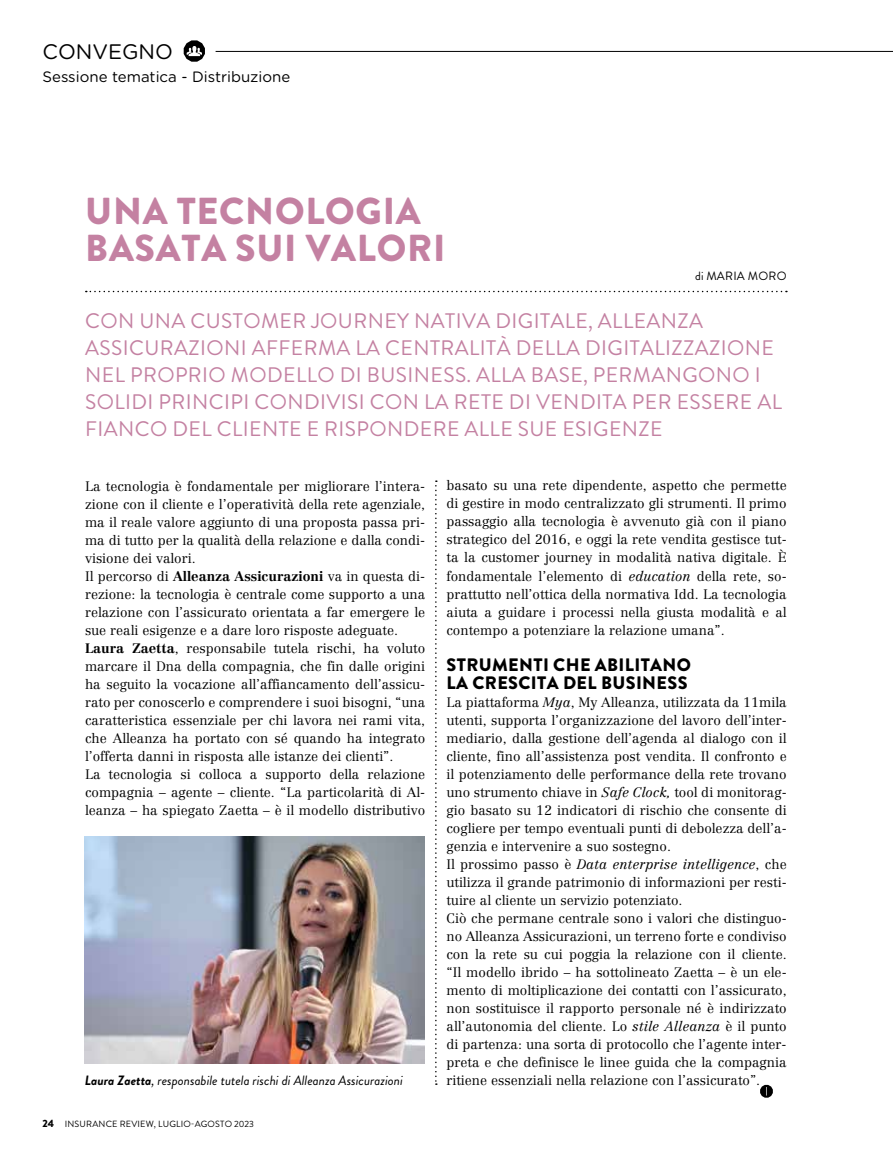
<style>
.page{position:relative;width:893px;height:1170px;background:#fff}
.page>*{position:absolute;margin:0;border:0;box-sizing:border-box;transform-origin:0 0}
.t1{font:900 37.5px/37.5px "Brandon Grotesque";letter-spacing:.02em;color:#c481a2}
.t2{font:21px/27px "Brandon Grotesque";letter-spacing:.02em;color:#c481a2}
.t3{font:21px "Gotham Rounded";color:#000}
.t4{font:900 18px/18px "Brandon Grotesque";letter-spacing:.02em;color:#000}
.t5{font:15px "Gotham Rounded";color:#000}
.t6{font:300 13.5px/18px "Centennial LT Std";color:#000}
.t7{font:italic 13.5px "Brandon Grotesque";color:#000}
.t8{font:12px "Brandon Grotesque";letter-spacing:.02em;color:#000}
.t9{font:9px "Brandon Grotesque";letter-spacing:.02em;color:#000}
.s1{font-weight:700}
.s2{font-style:italic}
.s3{font-weight:900;font-size:10.5px}
</style>
<div class="page">
<svg style="left:435px;top:480px;width:2px;height:604px"></svg>
<svg style="left:86px;top:291px;width:701px;height:1px"></svg>
<img style="left:85px;top:836px;width:340px;height:226px">
<svg style="left:760px;top:1084px;width:13px;height:13px"></svg>
<svg style="left:184px;top:40px;width:21px;height:22px"></svg>
<hr style="left:216px;top:51px;width:677px;height:1px;background:#000">
<h2 class="t3" style="left:43px;top:37px;width:132px">CONVEGNO</h2>
<p class="t5" style="left:43px;top:66px;width:249px">Sessione tematica - Distribuzione</p>
<h1 class="t1" style="left:85px;top:192px;width:362px">UNA TECNOLOGIA<br>BASATA SUI VALORI</h1>
<p class="t8" style="left:695px;top:268px;width:93px">di MARIA MORO</p>
<p class="t2" style="left:85px;top:308px;width:698px">CON UNA CUSTOMER JOURNEY NATIVA DIGITALE, ALLEANZA ASSICURAZIONI AFFERMA LA CENTRALITÀ DELLA DIGITALIZZAZIONE NEL PROPRIO MODELLO DI BUSINESS. ALLA BASE, PERMANGONO I SOLIDI PRINCIPI CONDIVISI CON LA RETE DI VENDITA PER ESSERE AL FIANCO DEL CLIENTE E RISPONDERE ALLE SUE ESIGENZE</p>
<p class="t6" style="left:85px;top:477px;width:342px">La tecnologia è fondamentale per migliorare l’intera&shy;zione con il cliente e l’operatività della rete agenziale, ma il reale valore aggiunto di una proposta passa pri&shy;ma di tutto per la qualità della relazione e dalla condi&shy;visione dei valori.<br>Il percorso di <span class="s1">Alleanza Assicurazioni</span> va in questa di&shy;rezione: la tecnologia è centrale come supporto a una relazione con l’assicurato orientata a far emergere le sue reali esigenze e a dare loro risposte adeguate.<br><span class="s1">Laura Zaetta</span>, responsabile tutela rischi, ha voluto marcare il Dna della compagnia, che fin dalle origini ha seguito la vocazione all’affiancamento dell’assicu&shy;rato per conoscerlo e comprendere i suoi bisogni, “una caratteristica essenziale per chi lavora nei rami vita, che Alleanza ha portato con sé quando ha integrato l’offerta danni in risposta alle istanze dei clienti”.<br>La tecnologia si colloca a supporto della relazione compagnia – agente – cliente. “La particolarità di Al&shy;leanza – ha spiegato Zaetta – è il modello distributivo</p>
<p class="t6" style="left:446px;top:476px;width:342px;text-align:justify">basato su una rete dipendente, aspetto che permette di gestire in modo centralizzato gli strumenti. Il primo passaggio alla tecnologia è avvenuto già con il piano strategico del 2016, e oggi la rete vendita gestisce tut&shy;ta la customer journey in modalità nativa digitale. È fondamentale l’elemento di <span class="s2">education</span> della rete, so&shy;prattutto nell’ottica della normativa Idd. La tecnologia aiuta a guidare i processi nella giusta modalità e al contempo a potenziare la relazione umana”.</p>
<h3 class="t4" style="left:447px;top:655px;width:246px">STRUMENTI CHE ABILITANO<br>LA CRESCITA DEL BUSINESS</h3>
<p class="t6" style="left:446px;top:693px;width:342px">La piattaforma <span class="s2">Mya</span>, My Alleanza, utilizzata da 11mila utenti, supporta l’organizzazione del lavoro dell’inter&shy;mediario, dalla gestione dell’agenda al dialogo con il cliente, fino all’assistenza post vendita. Il confronto e il potenziamento delle performance della rete trovano uno strumento chiave in <span class="s2">Safe Clock,</span> tool di monitorag&shy;gio basato su 12 indicatori di rischio che consente di cogliere per tempo eventuali punti di debolezza dell’a&shy;genzia e intervenire a suo sostegno.<br>Il prossimo passo è <span class="s2">Data enterprise intelligence</span>, che utilizza il grande patrimonio di informazioni per resti&shy;tuire al cliente un servizio potenziato.<br>Ciò che permane centrale sono i valori che distinguo&shy;no Alleanza Assicurazioni, un terreno forte e condiviso con la rete su cui poggia la relazione con il cliente. “Il modello ibrido – ha sottolineato Zaetta – è un ele&shy;mento di moltiplicazione dei contatti con l’assicurato, non sostituisce il rapporto personale né è indirizzato all’autonomia del cliente. Lo <span class="s2">stile Alleanza</span> è il punto di partenza: una sorta di protocollo che l’agente inter&shy;preta e che definisce le linee guida che la compagnia ritiene essenziali nella relazione con l’assicurato”.</p>
<p class="t7" style="left:85px;top:1070px;width:320px"><span class="s1">Laura Zaetta</span>, responsabile tutela rischi di Alleanza Assicurazioni</p>
<p class="t9" style="left:43px;top:1117px;width:213px"><span class="s3">24</span> INSURANCE REVIEW, LUGLIO-AGOSTO 2023</p>
</div>
